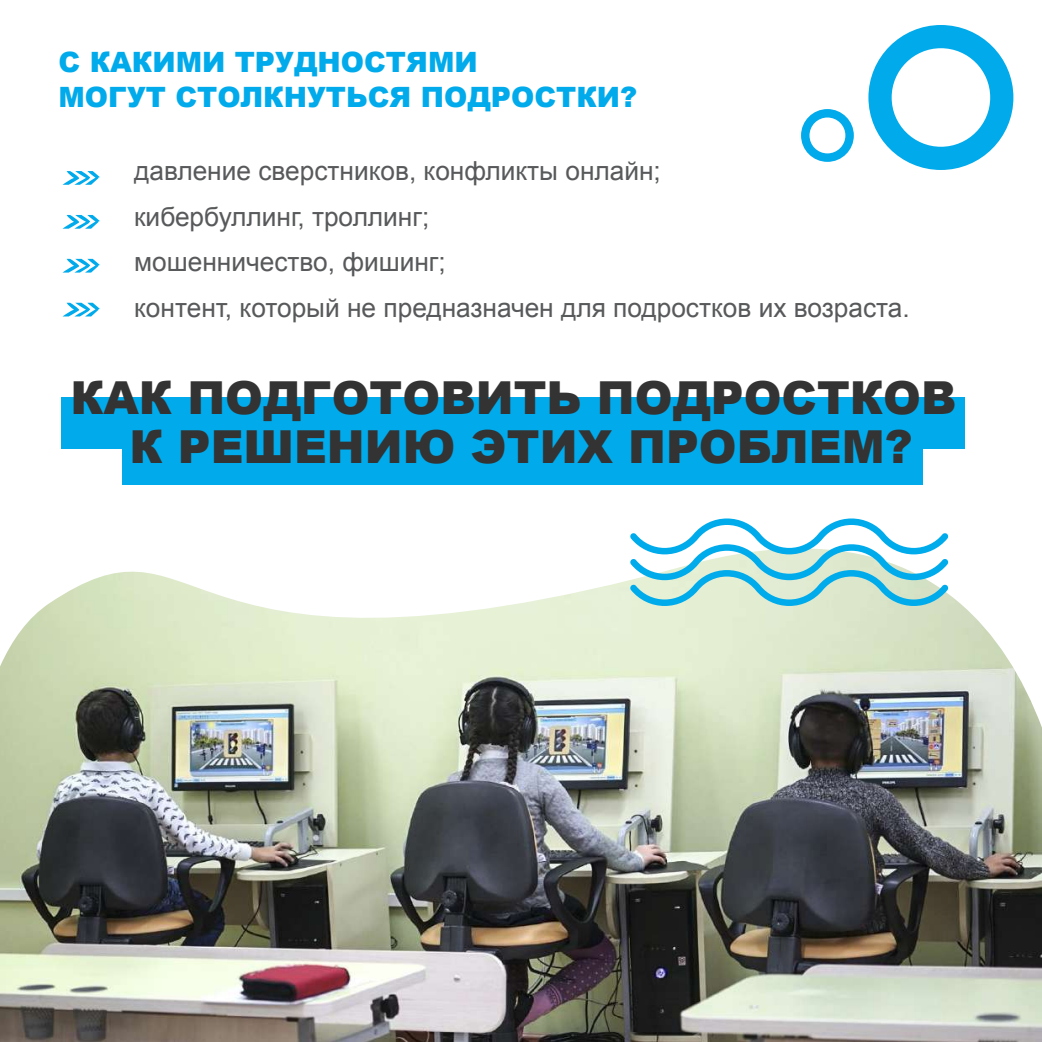
<style>
.page{position:relative;width:1042px;height:1042px;background:#fff}
.page>*{position:absolute;margin:0;border:0;box-sizing:border-box;transform-origin:0 0}
.t1{font:900 45.5px/49px "Arial";color:#333;text-align:center}
.t2{font:900 28px/35px "Arial";color:#00aaeb}
.t3{font:26.25px/45.5px "Arial";color:#58595b}
</style>
<div class="page">
<div style="left:122px;top:433px;width:801px;height:52px;background:#00aaeb"></div>
<div style="left:61px;top:398px;width:903px;height:51px;background:#00aaeb"></div>
<img style="left:0;top:561px;width:1042px;height:481px">
<svg style="left:62px;top:171px;width:38px;height:14px"></svg>
<svg style="left:62px;top:215px;width:38px;height:14px"></svg>
<svg style="left:62px;top:259px;width:38px;height:14px"></svg>
<svg style="left:63px;top:303px;width:37px;height:13px"></svg>
<svg style="left:868px;top:25px;width:145px;height:145px"></svg>
<svg style="left:630px;top:518px;width:318px;height:88px"></svg>
<svg style="left:801px;top:109px;width:53px;height:53px"></svg>
<p class="t2" style="left:59px;top:43px;width:580px">С КАКИМИ ТРУДНОСТЯМИ<br>МОГУТ СТОЛКНУТЬСЯ ПОДРОСТКИ?</p>
<p class="t3" style="left:134px;top:148px;width:777px">давление сверстников, конфликты онлайн;<br>кибербуллинг, троллинг;<br>мошенничество, фишинг;<br>контент, который не предназначен для подростков их возраста.</p>
<h1 class="t1" style="left:70px;top:372px;width:887px">КАК ПОДГОТОВИТЬ ПОДРОСТКОВ<br>К РЕШЕНИЮ ЭТИХ ПРОБЛЕМ?</h1>
</div>
